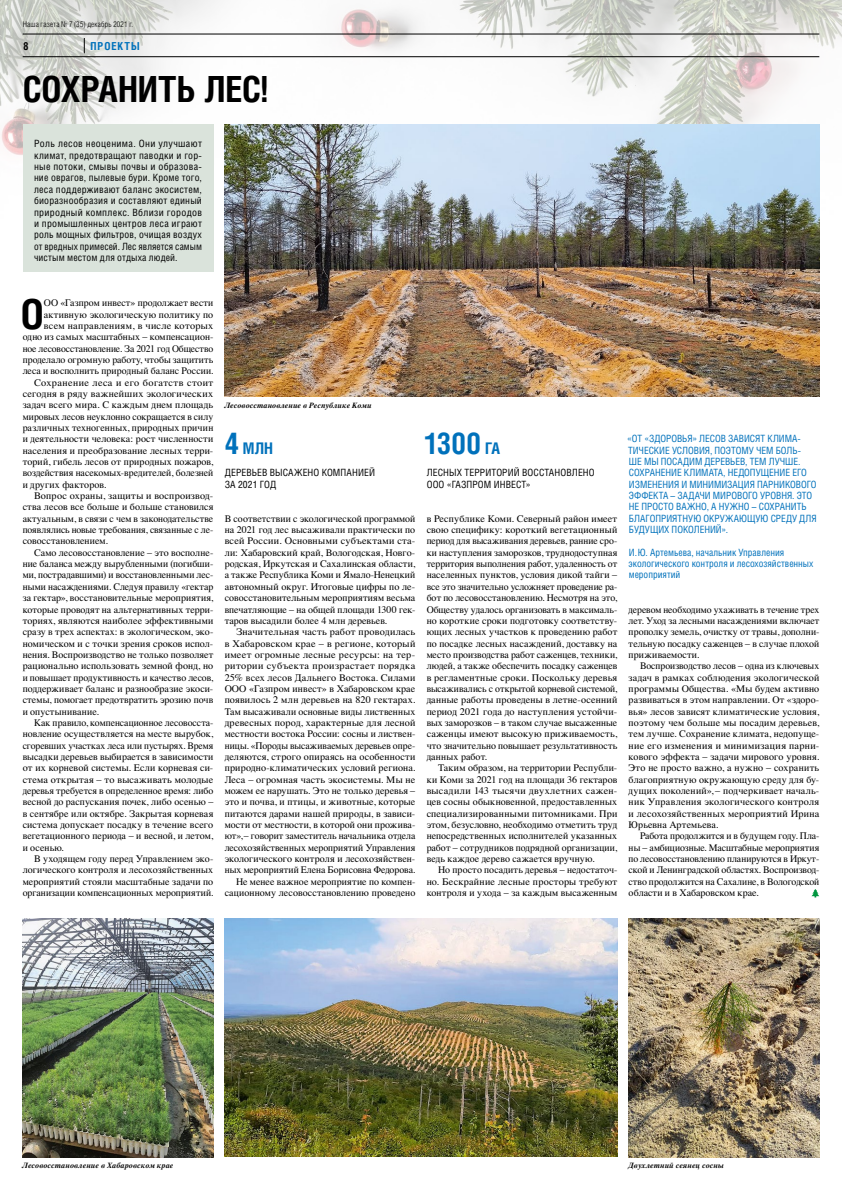
<style>
.page{position:relative;width:842px;height:1191px;background:#fff}
.page>*{position:absolute;margin:0;border:0;box-sizing:border-box;transform-origin:0 0}
.FirstParagraphCaps{font:700 41.4px "Helios Cond C";color:#000}
.Caption36{font:700 36px "Helios Cond C";letter-spacing:-.01em;color:#000}
.t1{font:700 30px "Helios Cond C";color:#0071bb}
.t2{font:700 16px "Helios Cond C";color:#0071bb}
.Rubrica{font:700 11px "Helios Cond C";letter-spacing:.08em;color:#0071bb}
.t3{font:700 11px "Helios Cond C";color:#000}
.SecondParagraph{font:10px/11.3px "Times";letter-spacing:.005em;color:#000;text-align:justify}
.FirstParagraph{font:10px/11.3px "Helios Cond C";letter-spacing:.005em;color:#000;text-align:justify}
.Citata{font:10px/11.3px "Helios Cond C";letter-spacing:-.005em;color:#0071bb}
.FirstParagraphCaps-2{font:10px/11.3px "Times";letter-spacing:.005em;color:#000;text-align:right}
.Descriptor{font:italic 700 8px "Times";letter-spacing:.015em;color:#000}
.t4{font:8px "Helios Cond Light C";letter-spacing:.03em;color:#000}
.s1{font-size:30px}
.s2{font-size:16px}
</style>
<div class="page">
<img style="left:0;top:0;width:842px;height:397px">
<hr style="left:23px;top:34px;width:796px;height:1px;background:#000">
<hr style="left:23px;top:56px;width:796px;height:1px;background:#000">
<svg style="left:84px;top:38px;width:1px;height:15px"></svg>
<img style="left:225px;top:125px;width:594px;height:271px">
<div style="left:23px;top:125px;width:190px;height:147px;background:#dae3db"></div>
<svg style="left:811px;top:889px;width:8px;height:8px"></svg>
<img style="left:629px;top:918px;width:190px;height:239px">
<img style="left:225px;top:918px;width:392px;height:239px">
<img style="left:23px;top:918px;width:190px;height:239px">
<p class="t4" style="left:23px;top:20px;width:112px">Наша газета № 7 (35) декабрь 2021 г.</p>
<p class="t3" style="left:23px;top:39px;width:7px">8</p>
<p class="Rubrica" style="left:91px;top:39px;width:51px">ПРОЕКТЫ</p>
<p class="Caption36" style="left:23px;top:68px;width:247px">СОХРАНИТЬ ЛЕС!</p>
<p class="FirstParagraph" style="left:34px;top:138px;width:169px">Роль лесов неоценима. Они улучшают климат, предотвращают паводки и гор&shy;ные потоки, смывы почвы и образова&shy;ние оврагов, пылевые бури. Кроме того, леса поддерживают баланс экосистем, биоразнообразия и составляют единый природный комплекс. Вблизи городов и промышленных центров леса играют роль мощных фильтров, очищая воздух от вредных примесей. Лес является самым чистым местом для отдыха людей.</p>
<p class="FirstParagraphCaps" style="left:21px;top:289px;width:25px">О</p>
<p class="FirstParagraphCaps-2" style="left:23px;top:296px;width:192px">ОО «Газпром инвест» продолжает вести активную экологическую политику по всем направлениям, в числе которых одно из самых масштабных – компенсацион&shy;ное лесовосстановление. За 2021 год Общество проделало огромную работу, чтобы защитить леса и восполнить природный баланс России.</p>
<p class="SecondParagraph" style="left:23px;top:376px;width:192px;text-indent:11px">Сохранение леса и его богатств стоит сегодня в ряду важнейших экологических задач всего мира. С каждым днем площадь мировых лесов неуклонно сокращается в силу различных техногенных, природных причин и деятельности человека: рост численности населения и преобразование лесных терри&shy;торий, гибель лесов от природных пожаров, воздействия насекомых-вредителей, болезней и других факторов.</p>
<p class="SecondParagraph" style="left:23px;top:489px;width:192px;text-indent:11px">Вопрос охраны, защиты и воспроизвод&shy;ства лесов все больше и больше становился актуальным, в связи с чем в законодательстве появлялись новые требования, связанные с ле&shy;совосстановлением.</p>
<p class="SecondParagraph" style="left:23px;top:546px;width:192px;text-indent:11px">Само лесовосстановление – это восполне&shy;ние баланса между вырубленными (погибши&shy;ми, пострадавшими) и восстановленными лес&shy;ными насаждениями. Следуя правилу «гектар за гектар», восстановительные мероприятия, которые проводят на альтернативных терри&shy;ториях, являются наиболее эффективными сразу в трех аспектах: в экологическом, эко&shy;номическом и с точки зрения сроков испол&shy;нения. Воспроизводство не только позволяет рационально использовать земной фонд, но и повышает продуктивность и качество лесов, поддерживает баланс и разнообразие экоси&shy;стемы, помогает предотвратить эрозию почв и опустынивание.</p>
<p class="SecondParagraph" style="left:23px;top:716px;width:192px;text-indent:11px">Как правило, компенсационное лесовосста&shy;новление осуществляется на месте вырубок, сгоревших участках леса или пустырях. Время высадки деревьев выбирается в зависимости от их корневой системы. Если корневая си&shy;стема открытая – то высаживать молодые деревья требуется в определенное время: либо весной до распускания почек, либо осенью – в сентябре или октябре. Закрытая корневая система допускает посадку в течение всего вегетационного периода – и весной, и летом, и осенью.</p>
<p class="SecondParagraph" style="left:23px;top:852px;width:192px;text-indent:11px">В уходящем году перед Управлением эко&shy;логического контроля и лесохозяйственных мероприятий стояли масштабные задачи по организации компенсационных мероприятий.</p>
<p class="Descriptor" style="left:225px;top:398px;width:148px">Лесовосстановление в Республике Коми</p>
<p class="t2" style="left:224px;top:438px;width:50px"><span class="s1">4</span> МЛН</p>
<p class="FirstParagraph" style="left:225px;top:467px;width:152px">ДЕРЕВЬЕВ ВЫСАЖЕНО КОМПАНИЕЙ</p>
<p class="FirstParagraph" style="left:225px;top:478px;width:53px">ЗА 2021 ГОД</p>
<p class="t1" style="left:424px;top:425px;width:77px">1300 <span class="s2">ГА</span></p>
<p class="FirstParagraph" style="left:427px;top:467px;width:169px">ЛЕСНЫХ ТЕРРИТОРИЙ ВОССТАНОВЛЕНО<br>ООО «ГАЗПРОМ ИНВЕСТ»</p>
<p class="SecondParagraph" style="left:225px;top:512px;width:192px">В соответствии с экологической программой на 2021 год лес высаживали практически по всей России. Основными субъектами ста&shy;ли: Хабаровский край, Вологодская, Новго&shy;родская, Иркутская и Сахалинская области, а также Республика Коми и Ямало-Ненецкий автономный округ. Итоговые цифры по ле&shy;совосстановительным мероприятиям весьма впечатляющие – на общей площади 1300 гек&shy;таров высадили более 4 млн деревьев.</p>
<p class="SecondParagraph" style="left:225px;top:625px;width:192px;text-indent:11px">Значительная часть работ проводилась в Хабаровском крае – в регионе, который имеет огромные лесные ресурсы: на тер&shy;ритории субъекта произрастает порядка 25% всех лесов Дальнего Востока. Силами ООО «Газпром инвест» в Хабаровском крае появилось 2 млн деревьев на 820 гектарах.<br>Там высаживали основные виды лиственных древесных пород, характерные для лесной местности востока России: сосны и листвен&shy;ницы. «Породы высаживаемых деревьев опре&shy;деляются, строго опираясь на особенности природно-климатических условий региона.<br>Леса – огромная часть экосистемы. Мы не можем ее нарушать. Это не только деревья – это и почва, и птицы, и животные, которые питаются дарами нашей природы, в зависи&shy;мости от местности, в которой они прожива&shy;ют»,– говорит заместитель начальника отдела лесохозяйственных мероприятий Управления экологического контроля и лесохозяйствен&shy;ных мероприятий Елена Борисовна Федорова.</p>
<p class="SecondParagraph" style="left:225px;top:875px;width:192px;text-align:right">Не менее важное мероприятие по компен&shy;сационному лесовосстановлению проведено</p>
<p class="SecondParagraph" style="left:427px;top:512px;width:192px">в Республике Коми. Северный район имеет свою специфику: короткий вегетационный период для высаживания деревьев, ранние сро&shy;ки наступления заморозков, труднодоступная территория выполнения работ, удаленность от населенных пунктов, условия дикой тайги – все это значительно усложняет проведение ра&shy;бот по лесовосстановлению. Несмотря на это, Обществу удалось организовать в максималь&shy;но короткие сроки подготовку соответству&shy;ющих лесных участков к проведению работ по посадке лесных насаждений, доставку на место производства работ саженцев, техники, людей, а также обеспечить посадку саженцев в регламентные сроки. Поскольку деревья высаживались с открытой корневой системой, данные работы проведены в летне-осенний период 2021 года до наступления устойчи&shy;вых заморозков – в таком случае высаженные саженцы имеют высокую приживаемость, что значительно повышает результативность данных работ.</p>
<p class="SecondParagraph" style="left:427px;top:761px;width:192px;text-indent:11px">Таким образом, на территории Республи&shy;ки Коми за 2021 год на площади 36 гектаров высадили 143 тысячи двухлетних сажен&shy;цев сосны обыкновенной, предоставленных специализированными питомниками. При этом, безусловно, необходимо отметить труд непосредственных исполнителей указанных работ – сотрудников подрядной организации, ведь каждое дерево сажается вручную.</p>
<p class="SecondParagraph" style="left:427px;top:863px;width:192px;text-indent:11px">Но просто посадить деревья – недостаточ&shy;но. Бескрайние лесные просторы требуют контроля и ухода – за каждым высаженным</p>
<p class="Citata" style="left:627px;top:433px;width:191px">«ОТ «ЗДОРОВЬЯ» ЛЕСОВ ЗАВИСЯТ КЛИМА-ТИЧЕСКИЕ УСЛОВИЯ, ПОЭТОМУ ЧЕМ БОЛЬ-<br>ШЕ МЫ ПОСАДИМ ДЕРЕВЬЕВ, ТЕМ ЛУЧШЕ.<br>СОХРАНЕНИЕ КЛИМАТА, НЕДОПУЩЕНИЕ ЕГО ИЗМЕНЕНИЯ И МИНИМИЗАЦИЯ ПАРНИКОВОГО ЭФФЕКТА – ЗАДАЧИ МИРОВОГО УРОВНЯ. ЭТО НЕ ПРОСТО ВАЖНО, А НУЖНО – СОХРАНИТЬ БЛАГОПРИЯТНУЮ ОКРУЖАЮЩУЮ СРЕДУ ДЛЯ БУДУЩИХ ПОКОЛЕНИЙ».</p>
<p class="Citata" style="left:629px;top:546px;width:157px">И.Ю. Артемьева, начальник Управления</p>
<p class="Citata" style="left:629px;top:558px;width:186px">экологического контроля и лесохозяйственных мероприятий</p>
<p class="SecondParagraph" style="left:629px;top:602px;width:192px">деревом необходимо ухаживать в течение трех лет. Уход за лесными насаждениями включает прополку земель, очистку от травы, дополни&shy;тельную посадку саженцев – в случае плохой приживаемости.</p>
<p class="SecondParagraph" style="left:629px;top:659px;width:192px;text-indent:11px">Воспроизводство лесов – одна из ключевых задач в рамках соблюдения экологической программы Общества. «Мы будем активно развиваться в этом направлении. От «здоро&shy;вья» лесов зависят климатические условия, поэтому чем больше мы посадим деревьев, тем лучше. Сохранение климата, недопуще&shy;ние его изменения и минимизация парни&shy;кового эффекта – задачи мирового уровня.<br>Это не просто важно, а нужно – сохранить благоприятную окружающую среду для бу&shy;дущих поколений», – подчеркивает началь&shy;ник Управления экологического контроля и лесохозяйственных мероприятий Ирина Юрьевна Артемьева.</p>
<p class="SecondParagraph" style="left:629px;top:829px;width:192px;text-indent:11px">Работа продолжится и в будущем году. Пла&shy;ны – амбициозные. Масштабные мероприятия по лесовосстановлению планируются в Иркут&shy;ской и Ленинградской областях. Воспроизвод&shy;ство продолжится на Сахалине, в Вологодской области и в Хабаровском крае.</p>
<p class="Descriptor" style="left:22px;top:1158px;width:152px">Лесовосстановление в Хабаровском крае</p>
<p class="Descriptor" style="left:629px;top:1158px;width:97px">Двухлетний сеянец сосны</p>
</div>
